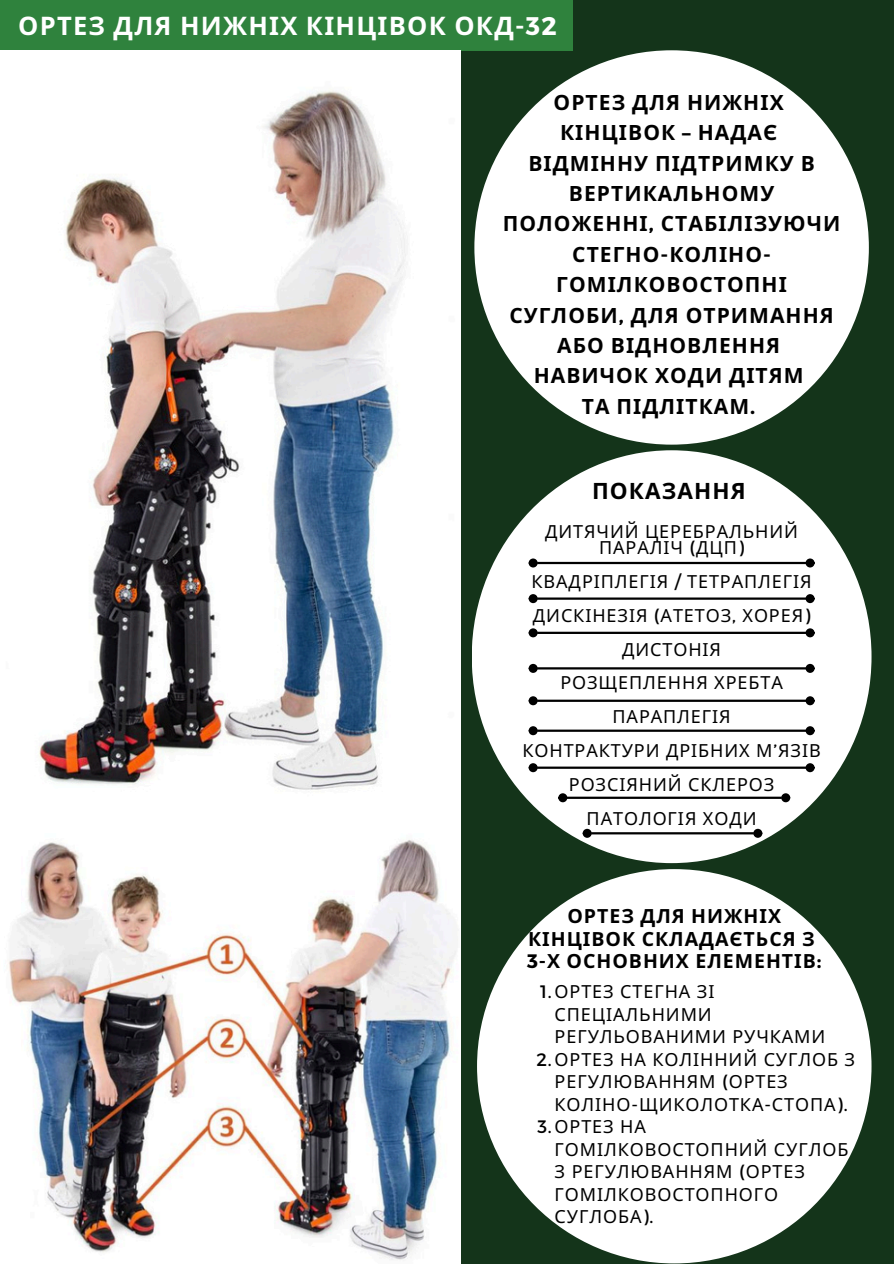
<style>
.page{position:relative;width:894px;height:1264px;background:#fff}
.page>*{position:absolute;margin:0;border:0;box-sizing:border-box;transform-origin:0 0}
.t1{font:700 25.5px "Noto Sans";letter-spacing:.05em;color:#fff}
.t2{font:700 22.5px "Noto Sans";letter-spacing:.05em;color:#000}
.t3{font:700 21px/30.3px "Noto Sans";letter-spacing:.05em;color:#000;text-align:center}
.t4{font:700 19.5px/22.5px "Noto Sans";letter-spacing:.05em;color:#000;text-align:center}
.t5{font:18px/22.5px "Noto Sans";letter-spacing:.05em;color:#000}
.s1{font-family:"Montserrat"}
</style>
<div class="page">
<div style="left:0;top:0;width:893px;height:1263px;background:#14341a"></div>
<div style="left:0;top:0;width:460px;height:1263px;background:#fff"></div>
<div style="left:474px;top:50px;width:394px;height:394px;background:#fff;border-radius:50%"></div>
<div style="left:477px;top:869px;width:394px;height:394px;background:#fff;border-radius:50%"></div>
<div style="left:471px;top:450px;width:400px;height:413px;background:#fff;border-radius:50%"></div>
<img style="left:8px;top:839px;width:450px;height:421px">
<div style="left:0;top:0;width:573px;height:50px;background:#2f823d"></div>
<img style="left:39px;top:90px;width:367px;height:700px">
<hr style="left:537px;top:562px;width:269px;height:2px;background:#000">
<div style="left:529px;top:559px;width:7px;height:7px;background:#000;border-radius:50%"></div>
<div style="left:528px;top:558px;width:9px;height:9px;border:2px solid #000;border-radius:50%"></div>
<div style="left:806px;top:559px;width:7px;height:7px;background:#000;border-radius:50%"></div>
<div style="left:805px;top:558px;width:9px;height:9px;border:2px solid #000;border-radius:50%"></div>
<hr style="left:537px;top:597px;width:269px;height:2px;background:#000">
<div style="left:529px;top:595px;width:7px;height:7px;background:#000;border-radius:50%"></div>
<div style="left:528px;top:594px;width:9px;height:9px;border:2px solid #000;border-radius:50%"></div>
<div style="left:806px;top:595px;width:7px;height:7px;background:#000;border-radius:50%"></div>
<div style="left:805px;top:594px;width:9px;height:9px;border:2px solid #000;border-radius:50%"></div>
<hr style="left:537px;top:631px;width:269px;height:3px;background:#000">
<div style="left:529px;top:629px;width:7px;height:7px;background:#000;border-radius:50%"></div>
<div style="left:528px;top:628px;width:9px;height:9px;border:2px solid #000;border-radius:50%"></div>
<div style="left:806px;top:629px;width:7px;height:7px;background:#000;border-radius:50%"></div>
<div style="left:805px;top:628px;width:9px;height:9px;border:2px solid #000;border-radius:50%"></div>
<hr style="left:537px;top:667px;width:269px;height:2px;background:#000">
<div style="left:529px;top:665px;width:7px;height:6px;background:#000;border-radius:50%"></div>
<div style="left:528px;top:664px;width:9px;height:9px;border:2px solid #000;border-radius:50%"></div>
<div style="left:806px;top:665px;width:7px;height:6px;background:#000;border-radius:50%"></div>
<div style="left:805px;top:664px;width:9px;height:9px;border:2px solid #000;border-radius:50%"></div>
<hr style="left:537px;top:699px;width:269px;height:3px;background:#000">
<div style="left:529px;top:697px;width:7px;height:7px;background:#000;border-radius:50%"></div>
<div style="left:528px;top:696px;width:9px;height:9px;border:2px solid #000;border-radius:50%"></div>
<div style="left:806px;top:697px;width:7px;height:7px;background:#000;border-radius:50%"></div>
<div style="left:805px;top:696px;width:9px;height:9px;border:2px solid #000;border-radius:50%"></div>
<hr style="left:537px;top:729px;width:269px;height:2px;background:#000">
<div style="left:529px;top:727px;width:7px;height:7px;background:#000;border-radius:50%"></div>
<div style="left:528px;top:726px;width:9px;height:9px;border:2px solid #000;border-radius:50%"></div>
<div style="left:806px;top:727px;width:7px;height:7px;background:#000;border-radius:50%"></div>
<div style="left:805px;top:726px;width:9px;height:9px;border:2px solid #000;border-radius:50%"></div>
<hr style="left:537px;top:766px;width:269px;height:2px;background:#000">
<div style="left:529px;top:764px;width:7px;height:7px;background:#000;border-radius:50%"></div>
<div style="left:528px;top:763px;width:9px;height:9px;border:2px solid #000;border-radius:50%"></div>
<div style="left:806px;top:764px;width:7px;height:7px;background:#000;border-radius:50%"></div>
<div style="left:805px;top:763px;width:9px;height:9px;border:2px solid #000;border-radius:50%"></div>
<hr style="left:566px;top:796px;width:215px;height:3px;background:#000">
<div style="left:559px;top:794px;width:7px;height:7px;background:#000;border-radius:50%"></div>
<div style="left:558px;top:793px;width:9px;height:9px;border:2px solid #000;border-radius:50%"></div>
<div style="left:782px;top:794px;width:6px;height:7px;background:#000;border-radius:50%"></div>
<div style="left:781px;top:793px;width:9px;height:9px;border:2px solid #000;border-radius:50%"></div>
<hr style="left:591px;top:832px;width:162px;height:2px;background:#000">
<div style="left:583px;top:830px;width:7px;height:6px;background:#000;border-radius:50%"></div>
<div style="left:582px;top:828px;width:9px;height:9px;border:2px solid #000;border-radius:50%"></div>
<div style="left:754px;top:830px;width:7px;height:6px;background:#000;border-radius:50%"></div>
<div style="left:753px;top:828px;width:9px;height:9px;border:2px solid #000;border-radius:50%"></div>
<p class="t1" style="left:18px;top:7px;width:540px">ОРТЕЗ ДЛЯ НИЖНІХ КІНЦІВОК ОКД<span class="s1">-32</span></p>
<p class="t3" style="left:502px;top:86px;width:339px">ОРТЕЗ ДЛЯ НИЖНІХ<br>КІНЦІВОК <span class="s1">–</span> НАДАЄ<br>ВІДМІННУ ПІДТРИМКУ В<br>ВЕРТИКАЛЬНОМУ<br>ПОЛОЖЕННІ<span class="s1">,</span> СТАБІЛІЗУЮЧИ<br>СТЕГНО<span class="s1">-</span>КОЛІНО<span class="s1">-<br></span>ГОМІЛКОВОСТОПНІ<br>СУГЛОБИ<span class="s1">,</span> ДЛЯ ОТРИМАННЯ<br>АБО ВІДНОВЛЕННЯ<br>НАВИЧОК ХОДИ ДІТЯМ<br>ТА ПІДЛІТКАМ<span class="s1">.</span></p>
<p class="t2" style="left:592px;top:475px;width:155px">ПОКАЗАННЯ</p>
<p class="t5" style="left:545px;top:522px;width:254px;line-height:16.8px;text-align:center">ДИТЯЧИЙ ЦЕРЕБРАЛЬНИЙ<br>ПАРАЛІЧ <span class="s1">(</span>ДЦП<span class="s1">)</span></p>
<p class="t5" style="left:531px;top:570px;width:281px">КВАДРІПЛЕГІЯ <span class="s1">/</span> ТЕТРАПЛЕГІЯ</p>
<p class="t5" style="left:532px;top:603px;width:279px">ДИСКІНЕЗІЯ <span class="s1">(</span>АТЕТОЗ<span class="s1">,</span> ХОРЕЯ<span class="s1">)</span></p>
<h2 class="t5" style="left:622px;top:637px;width:100px">ДИСТОНІЯ</h2>
<h3 class="t5" style="left:560px;top:671px;width:224px">РОЗЩЕПЛЕННЯ ХРЕБТА</h3>
<p class="t5" style="left:612px;top:705px;width:120px">ПАРАПЛЕГІЯ</p>
<p class="t5" style="left:522px;top:738px;width:300px">КОНТРАКТУРИ ДРІБНИХ М<span class="s1">’</span>ЯЗІВ</p>
<p class="t5" style="left:568px;top:767px;width:207px;line-height:33.8px;text-align:center">РОЗСІЯНИЙ СКЛЕРОЗ<br>ПАТОЛОГІЯ ХОДИ</p>
<h1 class="t4" style="left:527px;top:904px;width:296px">ОРТЕЗ ДЛЯ НИЖНІХ<br>КІНЦІВОК СКЛАДАЄТЬСЯ З<br><span class="s1">3-</span>Х ОСНОВНИХ ЕЛЕМЕНТІВ<span class="s1">:</span></h1>
<p class="t5" style="left:554px;top:979px;width:272px;text-indent:-15px"><span class="s1">1.</span>ОРТЕЗ СТЕГНА ЗІ<br>СПЕЦІАЛЬНИМИ<br>РЕГУЛЬОВАНИМИ РУЧКАМИ</p>
<p class="t5" style="left:554px;top:1047px;width:302px;text-indent:-18px"><span class="s1">2.</span>ОРТЕЗ НА КОЛІННИЙ СУГЛОБ З<br>РЕГУЛЮВАННЯМ <span class="s1">(</span>ОРТЕЗ<br>КОЛІНО<span class="s1">-</span>ЩИКОЛОТКА<span class="s1">-</span>СТОПА<span class="s1">).</span></p>
<p class="t5" style="left:554px;top:1114px;width:295px;text-indent:-17px"><span class="s1">3.</span>ОРТЕЗ НА<br>ГОМІЛКОВОСТОПНИЙ СУГЛОБ<br>З РЕГУЛЮВАННЯМ <span class="s1">(</span>ОРТЕЗ<br>ГОМІЛКОВОСТОПНОГО<br>СУГЛОБА<span class="s1">).</span></p>
</div>
